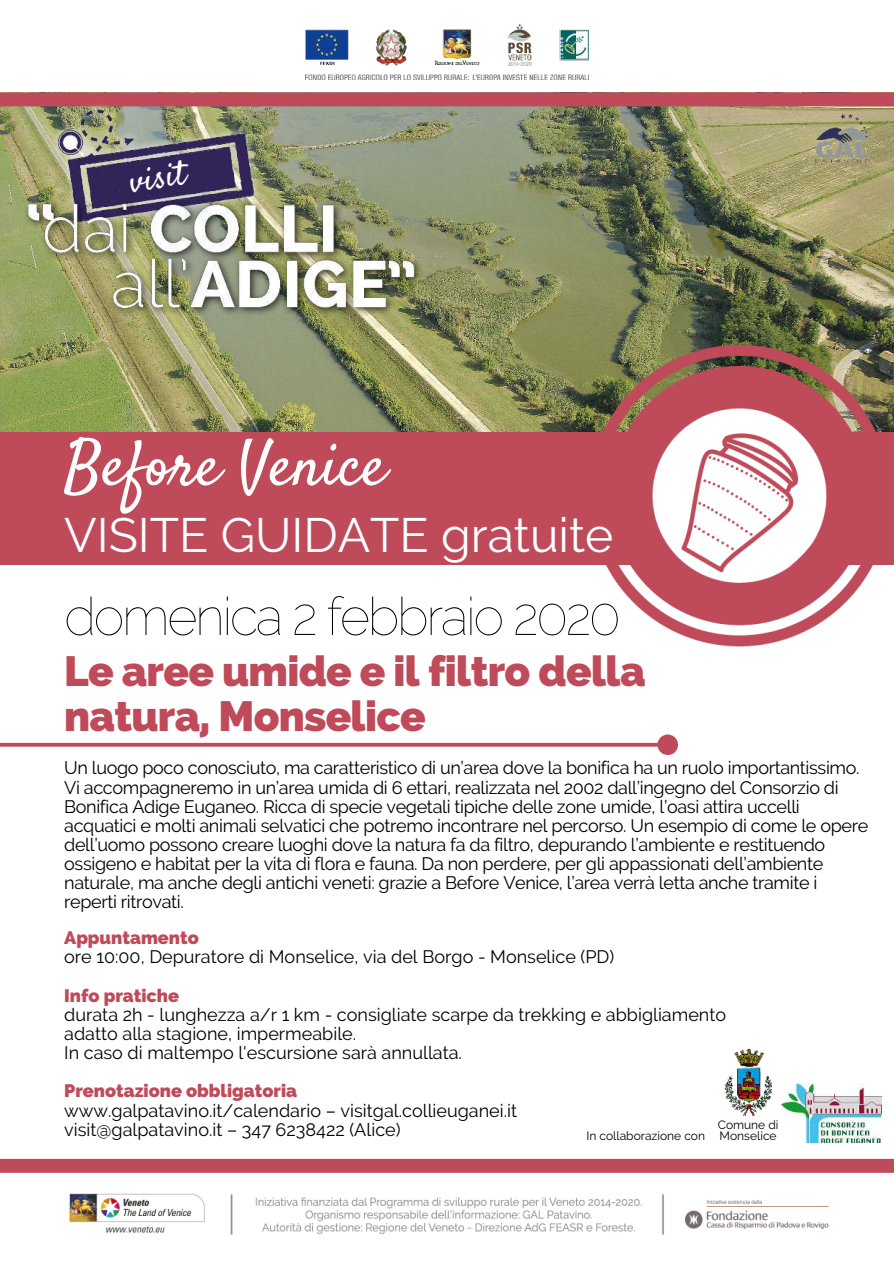
<style>
.page{position:relative;width:894px;height:1264px;background:#fff}
.page>*{position:absolute;margin:0;border:0;box-sizing:border-box;transform-origin:0 0}
.t1{font:63px "Satisfy";color:#fff}
.t2{font:100 52.5px "Raleway";letter-spacing:-.045em;color:#000}
.t3{font:48px "Raleway";color:#fff}
.t4{font:800 42px/45px "Raleway";letter-spacing:-.015em;color:#bf4b5a}
.t5{font:34.65px "Satisfy";color:#fff}
.t6{font:18px/19.2px "Raleway";letter-spacing:-.02em;color:#000}
.t7{font:18px/19.2px "Raleway";color:#000}
.t8{font:800 18px "Raleway";color:#bf4b5a}
.t9{font:12px/11.2px "Raleway";color:#000}
</style>
<div class="page">
<img style="left:0;top:106px;width:893px;height:326px">
<div style="left:0;top:432px;width:893px;height:133px;background:#bf4b5a"></div>
<svg style="left:0;top:92px;width:893px;height:14px;background:#bd4d5a"></svg>
<img style="left:305px;top:24px;width:283px;height:55px">
<svg style="left:0;top:1158px;width:893px;height:14px;background:#c35664"></svg>
<svg style="left:0;top:734px;width:677px;height:21px"></svg>
<img style="left:435px;top:280px;width:458px;height:367px">
<img style="left:0;top:104px;width:441px;height:220px">
<img style="left:69px;top:1193px;width:760px;height:42px">
<img style="left:814px;top:113px;width:55px;height:51px">
<img style="left:724px;top:1049px;width:47px;height:66px">
<img style="left:781px;top:1083px;width:99px;height:59px">
<h3 class="t5" style="left:126px;top:160px;width:58px;rotate:-9deg">visit</h3>
<h1 class="t1" style="left:64px;top:425px;width:323px">Before Venice</h1>
<h3 class="t3" style="left:64px;top:507px;width:550px">VISITE GUIDATE gratuite</h3>
<h2 class="t2" style="left:64px;top:585px;width:558px">domenica 2 febbraio 2020</h2>
<h3 class="t4" style="left:64px;top:648px;width:582px">Le aree umide e il filtro della natura, Monselice</h3>
<p class="t6" style="left:64px;top:758px;width:805px">Un luogo poco conosciuto, ma caratteristico di un’area dove la bonifica ha un ruolo importantissimo.<br>Vi accompagneremo in un’area umida di 6 ettari, realizzata nel 2002 dall’ingegno del Consorzio di Bonifica Adige Euganeo. Ricca di specie vegetali tipiche delle zone umide, l’oasi attira uccelli acquatici e molti animali selvatici che potremo incontrare nel percorso. Un esempio di come le opere dell’uomo possono creare luoghi dove la natura fa da filtro, depurando l’ambiente e restituendo ossigeno e habitat per la vita di flora e fauna. Da non perdere, per gli appassionati dell’ambiente naturale, ma anche degli antichi veneti: grazie a Before Venice, l’area verrà letta anche tramite i reperti ritrovati.</p>
<p class="t8" style="left:64px;top:927px;width:136px">Appuntamento</p>
<p class="t7" style="left:64px;top:947px;width:551px">ore 10:00, Depuratore di Monselice, via del Borgo - Monselice (PD)</p>
<p class="t8" style="left:64px;top:985px;width:116px">Info pratiche</p>
<p class="t7" style="left:64px;top:1004px;width:663px">durata 2h - lunghezza a/r 1 km - consigliate scarpe da trekking e abbigliamento adatto alla stagione, impermeabile.<br>In caso di maltempo l'escursione sarà annullata.</p>
<p class="t8" style="left:64px;top:1080px;width:234px">Prenotazione obbligatoria</p>
<p class="t7" style="left:64px;top:1100px;width:454px">www.galpatavino.it/calendario – visitgal.collieuganei.it visit@galpatavino.it – 347 6238422 (Alice)</p>
<p class="t9" style="left:586px;top:1129px;width:120px">In collaborazione con</p>
<p class="t9" style="left:717px;top:1119px;width:62px">Comune di<br>Monselice</p>
</div>
